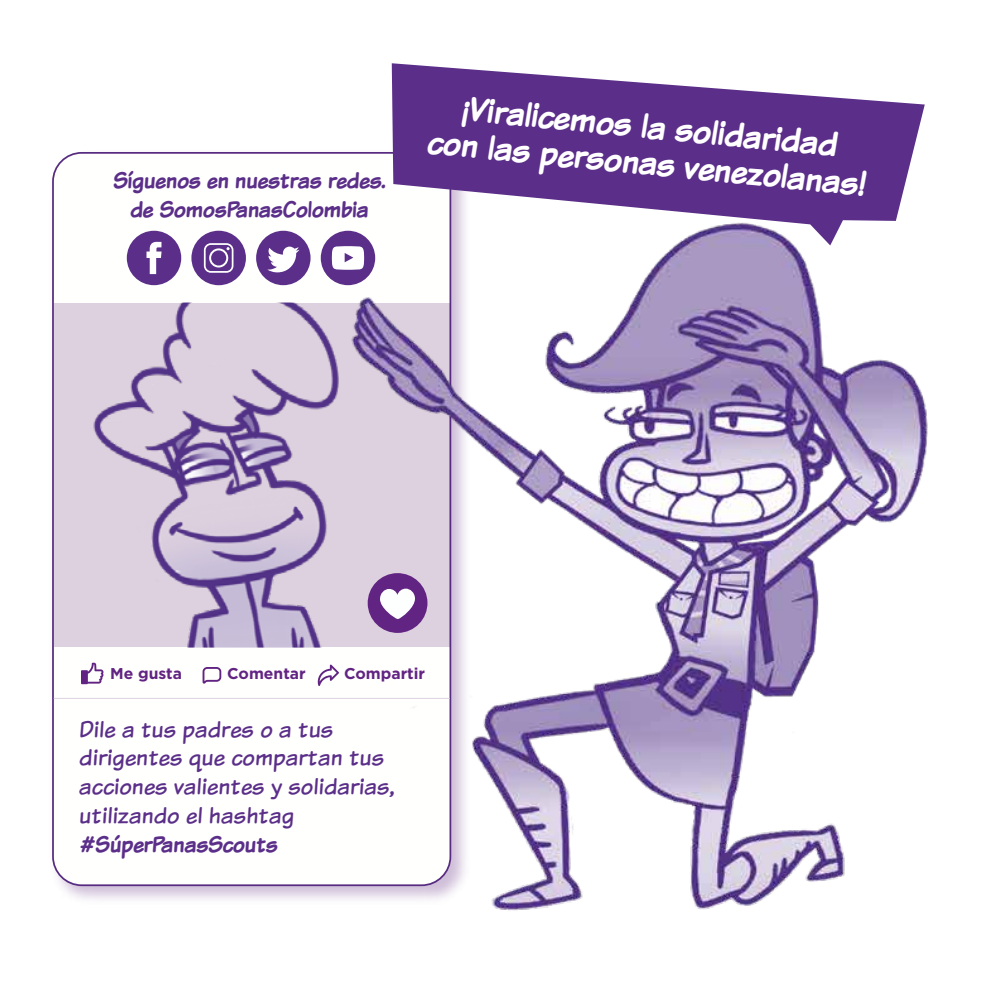
<style>
.page{position:relative;width:993px;height:993px;background:#fff}
.page>*{position:absolute;margin:0;border:0;box-sizing:border-box;transform-origin:0 0}
.t1{font:700 36.57px/36.4px "Komika Text";color:#fff;text-align:center}
.t2{font:23.97px/28.7px "Komika Text";color:#5b2f89}
.t3{font:700 23.97px/28.7px "Komika Text";color:#5b2f89;text-align:center}
.t4{font:700 15.58px "Gotham";color:#622483}
</style>
<div class="page">
<img style="left:52px;top:152px;width:254px;height:748px">
<div style="left:53px;top:153px;width:397px;height:731px;background:#fffffd;border-radius:29px"></div>
<div style="left:54px;top:303px;width:395px;height:344px;background:#ded1e1"></div>
<svg style="left:81px;top:662px;width:22px;height:22px"></svg>
<svg style="left:202px;top:667px;width:19px;height:16px"></svg>
<hr style="left:54px;top:697px;width:395px;height:1px;background:#ded1e1">
<img style="left:93px;top:302px;width:213px;height:345px">
<div style="left:127px;top:231px;width:54px;height:54px;background:#5b2f89;border-radius:50%"></div>
<svg style="left:146px;top:242px;width:15px;height:32px"></svg>
<div style="left:256px;top:231px;width:54px;height:54px;background:#5b2f89;border-radius:50%"></div>
<svg style="left:267px;top:246px;width:32px;height:26px"></svg>
<div style="left:191px;top:231px;width:55px;height:54px;background:#5b2f89;border-radius:50%"></div>
<svg style="left:204px;top:243px;width:29px;height:30px"></svg>
<img style="left:306px;top:230px;width:622px;height:681px">
<svg style="left:391px;top:63px;width:533px;height:182px;fill:#5b2f89"></svg>
<p class="t3" style="left:113px;top:165px;width:274px">Síguenos en nuestras redes. de SomosPanasColombia</p>
<h1 class="t1" style="left:433px;top:84px;width:441px;rotate:6deg">¡Viralicemos la solidaridad<br>con las personas venezolanas!</h1>
<p class="t4" style="left:110px;top:664px;width:73px">Me gusta</p>
<p class="t4" style="left:227px;top:664px;width:80px">Comentar</p>
<p class="t4" style="left:344px;top:664px;width:82px">Compartir</p>
<p class="t2" style="left:79px;top:713px;width:317px">Dile a tus padres o a tus dirigentes que compartan tus acciones valientes y solidarias, utilizando el hashtag</p>
<p class="t3" style="left:79px;top:828px;width:200px">#SúperPanasScouts</p>
</div>
